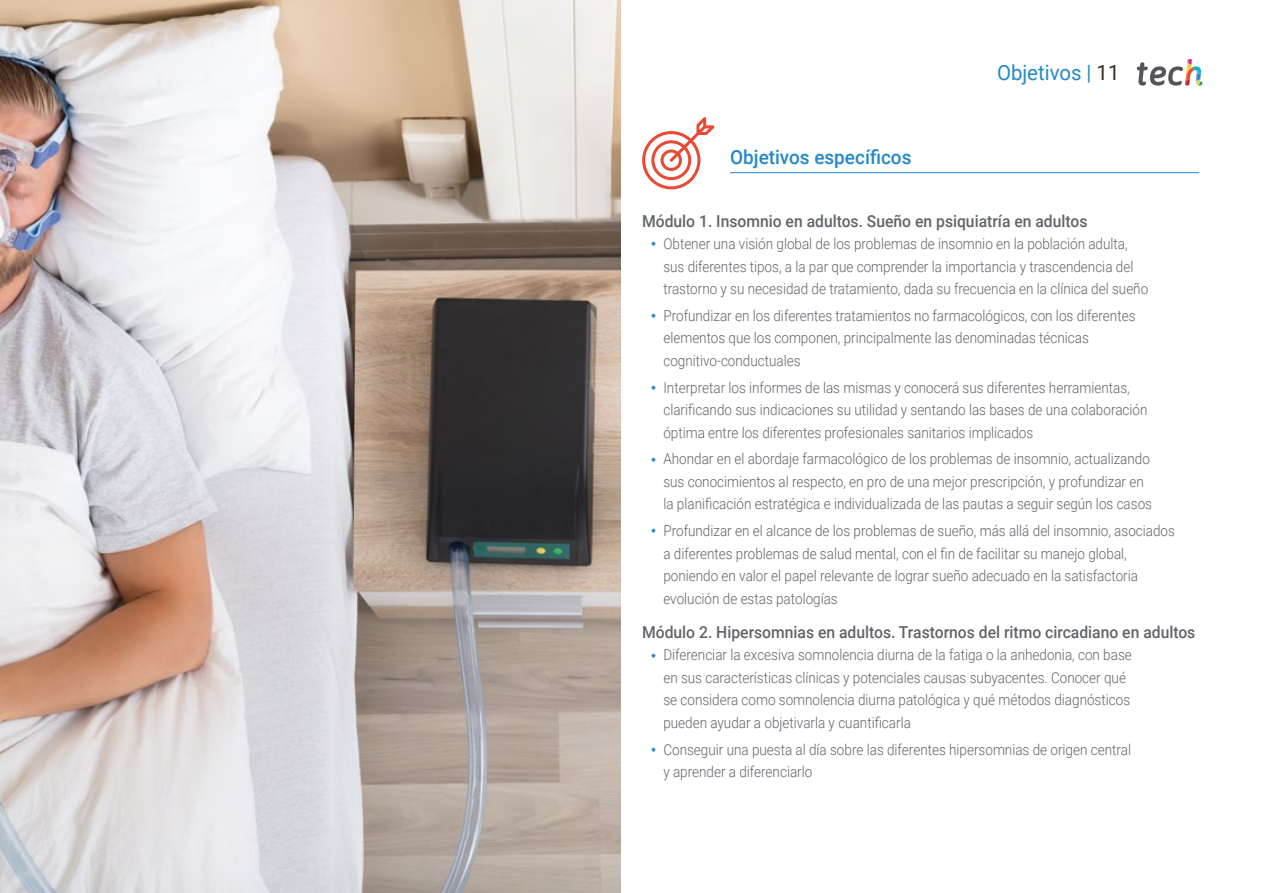
<style>
.page{position:relative;width:1263px;height:893px;background:#fff}
.page>*{position:absolute;margin:0;border:0;box-sizing:border-box;transform-origin:0 0}
.t1{font:21px "Roboto";color:#2488c9}
.t2{font:500 19.5px "Roboto";color:#2488c9}
.t3{font:500 16.5px "Roboto";color:#61646a;scale:.95 1}
.t4{font:300 15px/22.5px "Roboto";color:#61646a;scale:.9 1}
.s1{color:#312e20}
</style>
<div class="page">
<hr style="left:730px;top:172px;width:469px;height:1px;background:#2488c9">
<svg style="left:642px;top:117px;width:72px;height:72px"></svg>
<img style="left:0;top:0;width:621px;height:893px">
<svg style="left:1137px;top:59px;width:65px;height:27px"></svg>
<h2 class="t2" style="left:730px;top:144px;width:183px">Objetivos específicos</h2>
<h1 class="t1" style="left:997px;top:57px;width:124px">Objetivos | <span class="s1">11</span></h1>
<p class="t3" style="left:642px;top:209px;width:470px">Módulo 1. Insomnio en adultos. Sueño en psiquiatría en adultos</p>
<p class="t4" style="left:663px;top:232px;width:540px">Obtener una visión global de los problemas de insomnio en la población adulta, sus diferentes tipos, a la par que comprender la importancia y trascendencia del trastorno y su necesidad de tratamiento, dada su frecuencia en la clínica del sueño</p>
<p class="t4" style="left:663px;top:304px;width:526px">Profundizar en los diferentes tratamientos no farmacológicos, con los diferentes elementos que los componen, principalmente las denominadas técnicas cognitivo-conductuales</p>
<p class="t4" style="left:663px;top:375px;width:539px">Interpretar los informes de las mismas y conocerá sus diferentes herramientas, clarificando sus indicaciones su utilidad y sentando las bases de una colaboración óptima entre los diferentes profesionales sanitarios implicados</p>
<p class="t4" style="left:663px;top:447px;width:544px">Ahondar en el abordaje farmacológico de los problemas de insomnio, actualizando sus conocimientos al respecto, en pro de una mejor prescripción, y profundizar en la planificación estratégica e individualizada de las pautas a seguir según los casos</p>
<p class="t4" style="left:663px;top:519px;width:570px">Profundizar en el alcance de los problemas de sueño, más allá del insomnio, asociados a diferentes problemas de salud mental, con el fin de facilitar su manejo global, poniendo en valor el papel relevante de lograr sueño adecuado en la satisfactoria evolución de estas patologías</p>
<p class="t3" style="left:642px;top:620px;width:584px">Módulo 2. Hipersomnias en adultos. Trastornos del ritmo circadiano en adultos</p>
<p class="t4" style="left:663px;top:643px;width:522px">Diferenciar la excesiva somnolencia diurna de la fatiga o la anhedonia, con base en sus características clínicas y potenciales causas subyacentes. Conocer qué se considera como somnolencia diurna patológica y qué métodos diagnósticos pueden ayudar a objetivarla y cuantificarla</p>
<p class="t4" style="left:663px;top:737px;width:521px">Conseguir una puesta al día sobre las diferentes hipersomnias de origen central y aprender a diferenciarlo</p>
</div>
